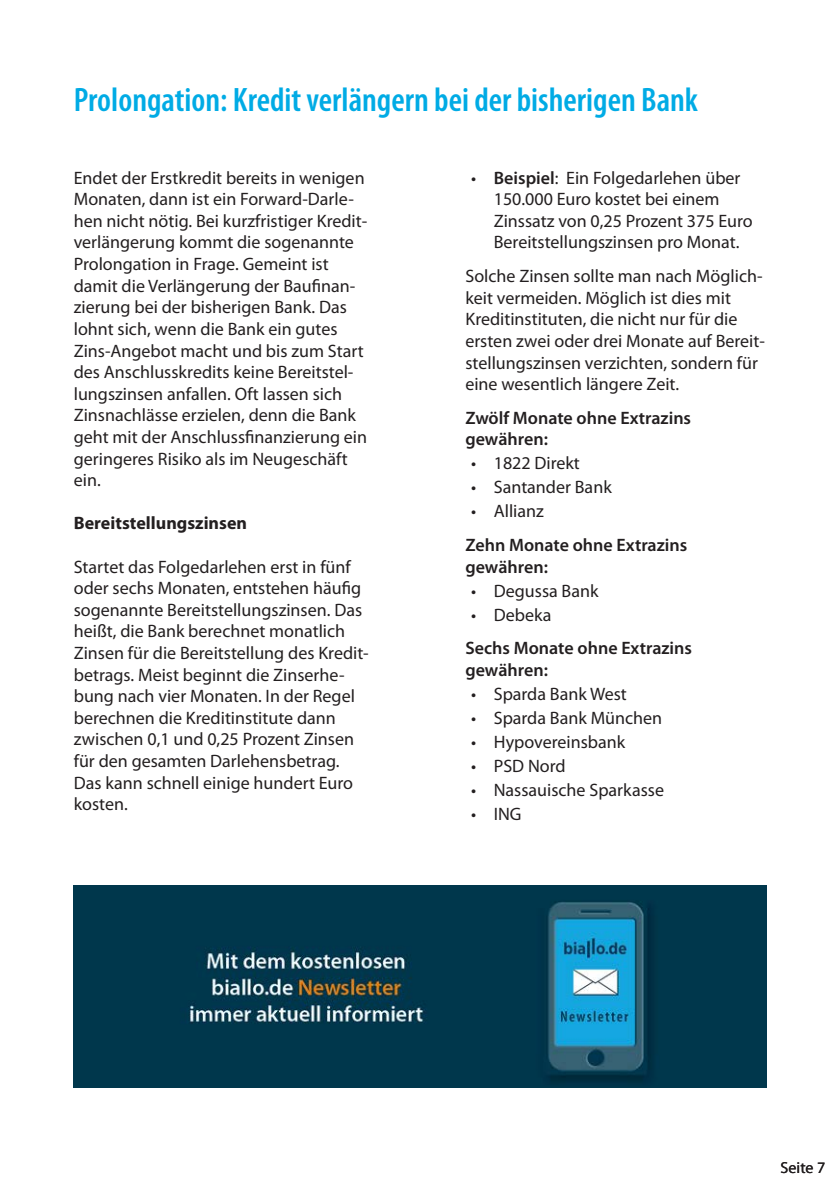
<style>
.page{position:relative;width:840px;height:1191px;background:#fff}
.page>*{position:absolute;margin:0;border:0;box-sizing:border-box;transform-origin:0 0}
.RdW_-_Ü_Kapitel{font:600 condensed 34px "Myriad Pro";color:#00abe5}
.RdW_-_S00_Fliesstext{font:18px/21.6px "Myriad Pro";color:#231f20}
.RdW_-_S00_Fliesstext-2{font:600 18px/21.6px "Myriad Pro";color:#231f20}
.RdW_-_S00_Fliesstext-3{font:700 18px "Myriad Pro";color:#231f20}
.t1{font:16px "Myriad Pro";color:#231f20}
.s1{font-weight:600}
</style>
<div class="page">
<img style="left:74px;top:885px;width:691px;height:202px">
<p class="RdW_-_Ü_Kapitel" style="left:74px;top:78px;width:625px">Prolongation: Kredit verlängern bei der bisherigen Bank</p>
<p class="RdW_-_S00_Fliesstext" style="left:74px;top:166px;width:295px">Endet der Erstkredit bereits in wenigen Monaten, dann ist ein Forward-Darle&shy;hen nicht nötig. Bei kurzfristiger Kredit&shy;verlängerung kommt die sogenannte Prolongation in Frage. Gemeint ist damit die Verlängerung der Baufinan&shy;zierung bei der bisherigen Bank. Das lohnt sich, wenn die Bank ein gutes Zins-Angebot macht und bis zum Start des Anschlusskredits keine Bereitstel&shy;lungszinsen anfallen. Oft lassen sich Zinsnachlässe erzielen, denn die Bank geht mit der Anschlussfinanzierung ein geringeres Risiko als im Neugeschäft ein.</p>
<p class="RdW_-_S00_Fliesstext-3" style="left:74px;top:511px;width:175px">Bereitstellungszinsen</p>
<p class="RdW_-_S00_Fliesstext" style="left:74px;top:555px;width:296px">Startet das Folgedarlehen erst in fünf oder sechs Monaten, entstehen häufig sogenannte Bereitstellungszinsen. Das heißt, die Bank berechnet monatlich Zinsen für die Bereitstellung des Kredit&shy;betrags. Meist beginnt die Zinserhe&shy;bung nach vier Monaten. In der Regel berechnen die Kreditinstitute dann zwischen 0,1 und 0,25 Prozent Zinsen für den gesamten Darlehensbetrag.<br>Das kann schnell einige hundert Euro kosten.</p>
<p class="RdW_-_S00_Fliesstext" style="left:493px;top:166px;width:260px;text-indent:-23px">• <span class="s1">Beispiel</span>: Ein Folgedarlehen über 150.000 Euro kostet bei einem Zinssatz von 0,25 Prozent 375 Euro Bereitstellungszinsen pro Monat.</p>
<p class="RdW_-_S00_Fliesstext" style="left:465px;top:265px;width:301px">Solche Zinsen sollte man nach Möglich&shy;keit vermeiden. Möglich ist dies mit Kreditinstituten, die nicht nur für die ersten zwei oder drei Monate auf Bereit&shy;stellungszinsen verzichten, sondern für eine wesentlich längere Zeit.</p>
<p class="RdW_-_S00_Fliesstext-2" style="left:465px;top:406px;width:227px">Zwölf Monate ohne Extrazins gewähren:</p>
<p class="RdW_-_S00_Fliesstext" style="left:471px;top:452px;width:110px">• 1822 Direkt</p>
<p class="RdW_-_S00_Fliesstext" style="left:471px;top:476px;width:142px">• Santander Bank</p>
<p class="RdW_-_S00_Fliesstext" style="left:471px;top:500px;width:74px">• Allianz</p>
<p class="RdW_-_S00_Fliesstext-2" style="left:465px;top:533px;width:223px">Zehn Monate ohne Extrazins gewähren:</p>
<p class="RdW_-_S00_Fliesstext" style="left:471px;top:579px;width:129px">• Degussa Bank</p>
<p class="RdW_-_S00_Fliesstext" style="left:471px;top:603px;width:82px">• Debeka</p>
<p class="RdW_-_S00_Fliesstext-2" style="left:465px;top:637px;width:228px">Sechs Monate ohne Extrazins gewähren:</p>
<p class="RdW_-_S00_Fliesstext" style="left:471px;top:682px;width:157px">• Sparda Bank West</p>
<p class="RdW_-_S00_Fliesstext" style="left:471px;top:706px;width:192px">• Sparda Bank München</p>
<p class="RdW_-_S00_Fliesstext" style="left:471px;top:730px;width:155px">• Hypovereinsbank</p>
<p class="RdW_-_S00_Fliesstext" style="left:471px;top:754px;width:96px">• PSD Nord</p>
<p class="RdW_-_S00_Fliesstext" style="left:471px;top:778px;width:194px">• Nassauische Sparkasse</p>
<p class="RdW_-_S00_Fliesstext" style="left:471px;top:802px;width:52px">• ING</p>
<p class="t1" style="left:780px;top:1157px;width:46px">Seite 7</p>
</div>
